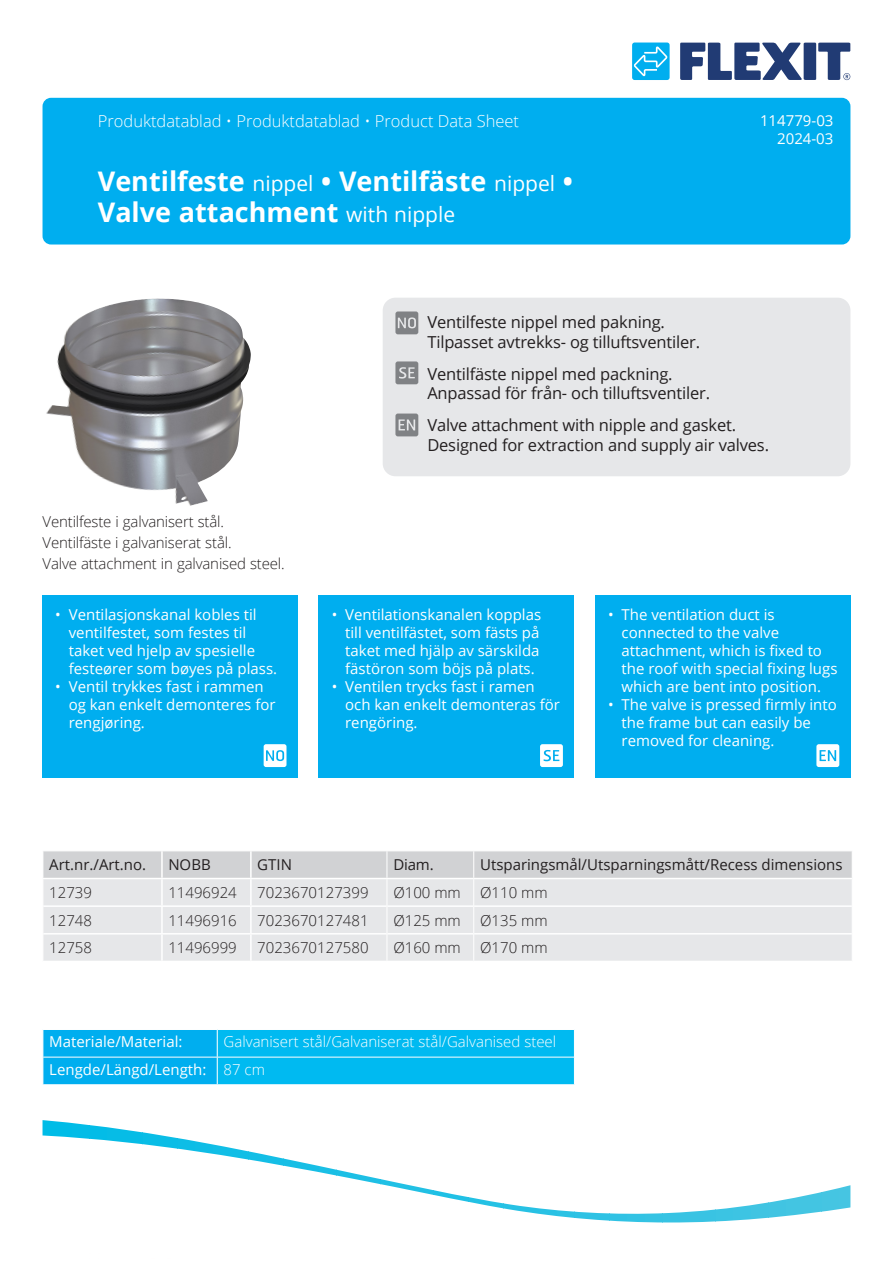
<style>
.page{position:relative;width:893px;height:1263px;background:#fff}
.page>*{position:absolute;margin:0;border:0;box-sizing:border-box;transform-origin:0 0}
.t1{font:700 27px/30.8px "Open Sans";color:#fff}
.t2{font:16.5px/19.8px "Open Sans";letter-spacing:-.01em;color:#231f20}
.t3{font:300 16.5px "Open Sans";color:#fff}
.t4{font:15px/18px "Open Sans";color:#fff}
.t5{font:300 15px/21px "Open Sans";color:#231f20}
.t6{font:15px "Open Sans";color:#231f20}
.t7{font:300 15px/27.6px "Open Sans";color:#fff}
.s1{font-weight:400;font-size:21px}
.s2{font-weight:400}
</style>
<div class="page">
<div style="left:43px;top:98px;width:807px;height:146px;background:#00aeef;border-radius:9px"></div>
<svg style="left:680px;top:43px;width:170px;height:37px"></svg>
<div style="left:632px;top:43px;width:38px;height:37px;background:#00aeef;border-radius:3px"></div>
<svg style="left:634px;top:46px;width:34px;height:30px"></svg>
<svg style="left:839px;top:1185px;width:11px;height:25px"></svg>
<svg style="left:821px;top:1188px;width:18px;height:24px"></svg>
<svg style="left:786px;top:1192px;width:35px;height:24px"></svg>
<svg style="left:768px;top:1199px;width:18px;height:19px"></svg>
<svg style="left:751px;top:1202px;width:17px;height:18px"></svg>
<svg style="left:733px;top:1205px;width:18px;height:16px"></svg>
<svg style="left:715px;top:1207px;width:18px;height:15px"></svg>
<svg style="left:680px;top:1209px;width:35px;height:13px"></svg>
<svg style="left:662px;top:1212px;width:18px;height:10px"></svg>
<svg style="left:645px;top:1213px;width:17px;height:9px"></svg>
<svg style="left:627px;top:1213px;width:18px;height:9px"></svg>
<svg style="left:610px;top:1213px;width:17px;height:9px"></svg>
<svg style="left:574px;top:1211px;width:36px;height:10px"></svg>
<svg style="left:557px;top:1210px;width:17px;height:8px"></svg>
<svg style="left:539px;top:1208px;width:18px;height:8px"></svg>
<svg style="left:504px;top:1203px;width:35px;height:11px"></svg>
<svg style="left:354px;top:1173px;width:26px;height:11px"></svg>
<svg style="left:336px;top:1169px;width:18px;height:10px"></svg>
<svg style="left:319px;top:1166px;width:17px;height:10px"></svg>
<svg style="left:283px;top:1158px;width:36px;height:14px"></svg>
<svg style="left:266px;top:1155px;width:17px;height:11px"></svg>
<svg style="left:248px;top:1151px;width:18px;height:12px"></svg>
<svg style="left:213px;top:1144px;width:35px;height:16px"></svg>
<svg style="left:195px;top:1141px;width:18px;height:13px"></svg>
<svg style="left:178px;top:1138px;width:17px;height:14px"></svg>
<svg style="left:160px;top:1135px;width:18px;height:14px"></svg>
<svg style="left:142px;top:1132px;width:18px;height:15px"></svg>
<svg style="left:107px;top:1127px;width:35px;height:17px"></svg>
<svg style="left:89px;top:1125px;width:18px;height:16px"></svg>
<svg style="left:72px;top:1123px;width:17px;height:16px"></svg>
<svg style="left:43px;top:1120px;width:29px;height:18px"></svg>
<svg style="left:43px;top:851px;width:809px;height:110px;background:#e2e3e5"></svg>
<svg style="left:43px;top:1029px;width:532px;height:56px;background:#0dbaf1"></svg>
<img style="left:46px;top:299px;width:205px;height:207px">
<div style="left:383px;top:298px;width:467px;height:178px;background:#e6e7e9;border-radius:13px"></div>
<svg style="left:395px;top:361px;width:23px;height:23px"></svg>
<svg style="left:395px;top:311px;width:23px;height:23px"></svg>
<svg style="left:395px;top:414px;width:23px;height:22px"></svg>
<div style="left:43px;top:595px;width:255px;height:183px;background:#00aeef"></div>
<div style="left:595px;top:595px;width:255px;height:183px;background:#00aeef"></div>
<div style="left:319px;top:595px;width:255px;height:183px;background:#00aeef"></div>
<svg style="left:540px;top:744px;width:23px;height:23px"></svg>
<svg style="left:264px;top:744px;width:22px;height:23px"></svg>
<svg style="left:816px;top:744px;width:23px;height:23px"></svg>
<p class="t3" style="left:98px;top:110px;width:423px">Produktdatablad • Produktdatablad • Product Data Sheet</p>
<p class="t4" style="left:760px;top:111px;width:75px;text-align:right">114779-03<br>2024-03</p>
<h1 class="t1" style="left:98px;top:165px;width:477px">Ventilfeste <span class="s1">nippel</span> • Ventilfäste <span class="s1">nippel</span> •<br>Valve attachment <span class="s1">with nipple</span></h1>
<p class="t5" style="left:43px;top:511px;width:244px">Ventilfeste i galvanisert stål.<br>Ventilfäste i galvaniserat stål.<br>Valve attachment in galvanised steel.</p>
<p class="t4" style="left:69px;top:605px;width:210px;text-indent:-14px">• Ventilasjonskanal kobles til ventilfestet, som festes til taket ved hjelp av spesielle festeører som bøyes på plass.</p>
<p class="t4" style="left:69px;top:677px;width:208px;text-indent:-14px">• Ventil trykkes fast i rammen og kan enkelt demonteres for rengjøring.</p>
<p class="t2" style="left:427px;top:312px;width:274px">Ventilfeste nippel med pakning.<br>Tilpasset avtrekks- og tilluftsventiler.</p>
<p class="t2" style="left:427px;top:363px;width:284px">Ventilfäste nippel med packning.<br>Anpassad för från- och tilluftsventiler.</p>
<p class="t2" style="left:427px;top:415px;width:343px">Valve attachment with nipple and gasket.<br>Designed for extraction and supply air valves.</p>
<p class="t4" style="left:345px;top:605px;width:197px;text-align:justify;text-indent:-14px">• Ventilationskanalen kopplas till ventilfästet, som fästs på taket med hjälp av särskilda fästöron som böjs på plats.</p>
<p class="t4" style="left:345px;top:677px;width:216px;text-indent:-14px">• Ventilen trycks fast i ramen och kan enkelt demonteras för rengöring.</p>
<p class="t4" style="left:622px;top:605px;width:217px;text-indent:-14px">• The ventilation duct is connected to the valve attachment, which is fixed to the roof with special fixing lugs which are bent into position.</p>
<p class="t4" style="left:622px;top:695px;width:217px;text-indent:-14px">• The valve is pressed firmly into the frame but can easily be removed for cleaning.</p>
<p class="t6" style="left:49px;top:855px;width:98px">Art.nr./Art.no.</p>
<p class="t6" style="left:168px;top:855px;width:44px">NOBB</p>
<p class="t6" style="left:257px;top:855px;width:36px">GTIN</p>
<p class="t6" style="left:393px;top:855px;width:42px">Diam.</p>
<p class="t6" style="left:480px;top:855px;width:364px">Utsparingsmål/Utsparningsmått/Recess dimensions</p>
<p class="t5" style="left:49px;top:882px;width:44px">12739</p>
<p class="t5" style="left:168px;top:882px;width:70px">11496924</p>
<p class="t5" style="left:257px;top:882px;width:113px">7023670127399</p>
<p class="t5" style="left:393px;top:882px;width:69px">Ø100 mm</p>
<p class="t5" style="left:480px;top:882px;width:69px">Ø110 mm</p>
<p class="t5" style="left:49px;top:909px;width:44px">12748</p>
<p class="t5" style="left:168px;top:909px;width:70px">11496916</p>
<p class="t5" style="left:257px;top:909px;width:113px">7023670127481</p>
<p class="t5" style="left:393px;top:909px;width:69px">Ø125 mm</p>
<p class="t5" style="left:480px;top:909px;width:69px">Ø135 mm</p>
<p class="t5" style="left:49px;top:937px;width:44px">12758</p>
<p class="t5" style="left:168px;top:937px;width:70px">11496999</p>
<p class="t5" style="left:257px;top:937px;width:113px">7023670127580</p>
<p class="t5" style="left:393px;top:937px;width:69px">Ø160 mm</p>
<p class="t5" style="left:480px;top:937px;width:69px">Ø170 mm</p>
<p class="t7" style="left:49px;top:1028px;width:508px;text-indent:174px">Galvanisert stål/Galvaniserat stål/Galvanised steel<br><span class="s2">Lengde/Längd/Length:</span> 87 cm</p>
<p class="t4" style="left:49px;top:1032px;width:135px">Materiale/Material:</p>
</div>
